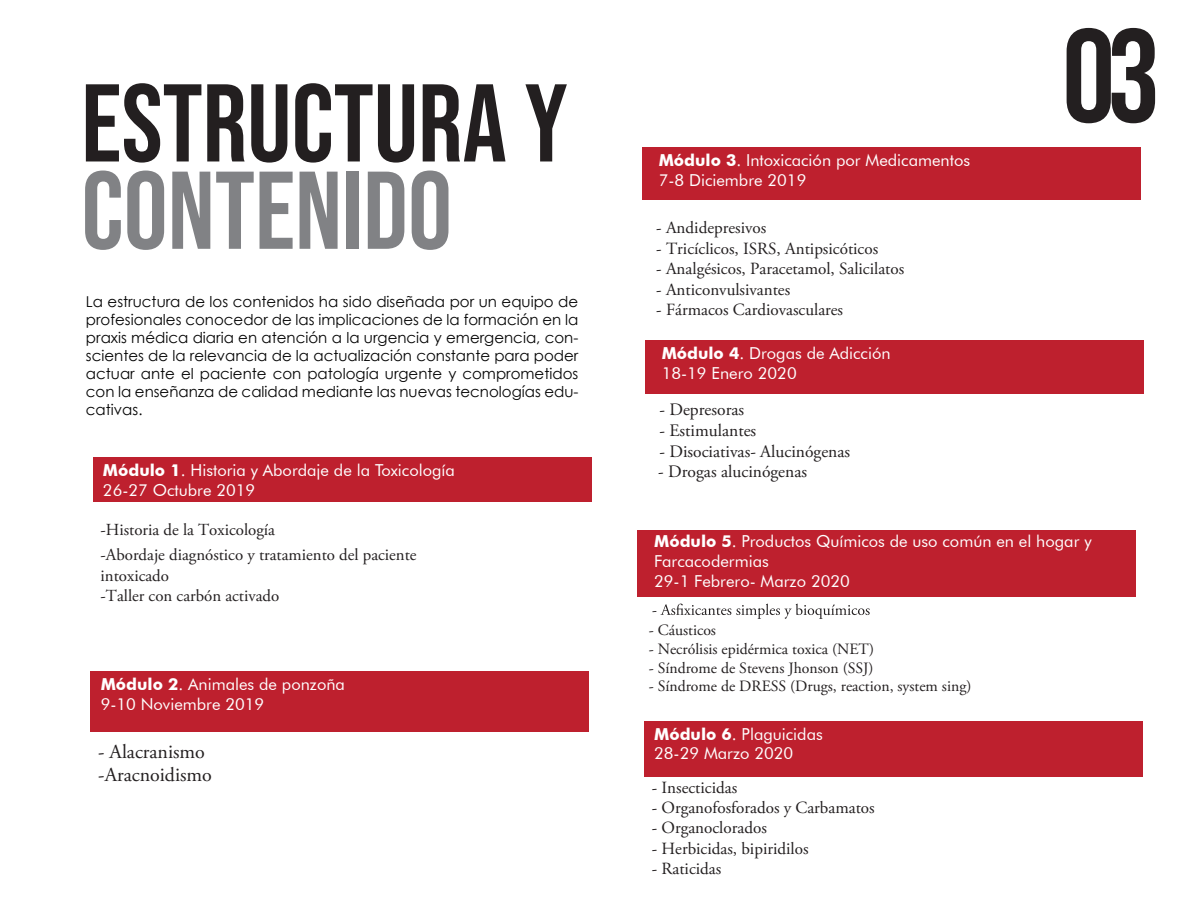
<style>
.page{position:relative;width:1188px;height:918px;background:#fff}
.page>*{position:absolute;margin:0;border:0;box-sizing:border-box;transform-origin:0 0}
.t1{font:132.45px "Bebas Neue";color:#231f20}
.t2{font:110.25px "Bebas Neue";color:#231f20}
.t3{font:110.25px "Bebas Neue";color:#818285}
.t4{font:19.95px/23.9px "Adobe Garamond Pro";color:#231f20}
.t5{font:17.55px "Adobe Garamond Pro";color:#231f20}
.t6{font:17.1px "Adobe Garamond Pro";color:#231f20}
.t7{font:16.8px/25.8px "Adobe Garamond Pro";color:#231f20}
.t8{font:16.5px/19.8px "Futura BT";color:#fff}
.t9{font:15.75px "Adobe Garamond Pro";color:#231f20}
.t10{font:15px/18px "Century Gothic";color:#040404;text-align:justify}
.s1{font-weight:700}
</style>
<div class="page">
<div style="left:93px;top:457px;width:499px;height:45px;background:#be202e"></div>
<svg style="left:652px;top:604px;width:218px;height:15px"></svg>
<div style="left:637px;top:530px;width:499px;height:67px;background:#be202e"></div>
<div style="left:90px;top:672px;width:499px;height:60px;background:#be202e"></div>
<div style="left:642px;top:147px;width:499px;height:53px;background:#be202e"></div>
<div style="left:645px;top:340px;width:499px;height:54px;background:#be202e"></div>
<div style="left:644px;top:721px;width:499px;height:55px;background:#be202e"></div>
<h2 class="t2" style="left:81px;top:61px;width:488px">ESTRUCTURA Y</h2>
<h2 class="t3" style="left:81px;top:148px;width:372px">CONTENIDO</h2>
<p class="t10" style="left:86px;top:293px;width:494px">La estructura de los contenidos ha sido diseñada por un equipo de profesionales conocedor de las implicaciones de la formación en la praxis médica diaria en atención a la urgencia y emergencia, con&shy;scientes de la relevancia de la actualización constante para poder actuar ante el paciente con patología urgente y comprometidos con la enseñanza de calidad mediante las nuevas tecnologías edu&shy;cativas.</p>
<p class="t8" style="left:103px;top:460px;width:353px"><span class="s1">Módulo 1</span>. Historia y Abordaje de la Toxicología<br>26-27 Octubre 2019</p>
<p class="t7" style="left:101px;top:517px;width:318px">-Historia de la Toxicología<br>-Abordaje diagnóstico y tratamiento del paciente</p>
<p class="t7" style="left:101px;top:566px;width:180px;line-height:20.2px">intoxicado<br>-Taller con carbón activado</p>
<p class="t8" style="left:101px;top:674px;width:246px"><span class="s1">Módulo 2</span>. Animales de ponzoña<br>9-10 Noviembre 2019</p>
<h3 class="t4" style="left:98px;top:740px;width:115px">- Alacranismo -Aracnoidismo</h3>
<p class="t8" style="left:659px;top:150px;width:313px"><span class="s1">Módulo 3</span>. Intoxicación por Medicamentos<br>7-8 Diciembre 2019</p>
<p class="t6" style="left:656px;top:218px;width:111px">- Andidepresivos</p>
<p class="t6" style="left:656px;top:238px;width:223px">- Tricíclicos, ISRS, Antipsicóticos</p>
<p class="t6" style="left:656px;top:259px;width:250px">- Analgésicos, Paracetamol, Salicilatos</p>
<p class="t6" style="left:656px;top:279px;width:135px">- Anticonvulsivantes</p>
<p class="t6" style="left:656px;top:300px;width:188px">- Fármacos Cardiovasculares</p>
<p class="t8" style="left:662px;top:343px;width:230px"><span class="s1">Módulo 4</span>. Drogas de Adicción<br>18-19 Enero 2020</p>
<p class="t5" style="left:659px;top:399px;width:86px">- Depresoras</p>
<p class="t5" style="left:659px;top:420px;width:98px">- Estimulantes</p>
<p class="t5" style="left:659px;top:441px;width:192px">- Disociativas- Alucinógenas</p>
<p class="t5" style="left:658px;top:461px;width:150px">- Drogas alucinógenas</p>
<h1 class="t1" style="left:1062px;top:1px;width:100px">03</h1>
<p class="t8" style="left:654px;top:531px;width:439px"><span class="s1">Módulo 5</span>. Productos Químicos de uso común en el hogar y<br>Farcacodermias<br>29-1 Febrero- Marzo 2020</p>
<p class="t9" style="left:649px;top:620px;width:69px">- Cáusticos</p>
<p class="t9" style="left:649px;top:639px;width:227px">- Necrólisis epidérmica toxica (NET)</p>
<p class="t9" style="left:649px;top:658px;width:226px">- Síndrome de Stevens Jhonson (SSJ)</p>
<p class="t9" style="left:649px;top:677px;width:324px">- Síndrome de DRESS (Drugs, reaction, system sing)</p>
<p class="t8" style="left:654px;top:724px;width:170px"><span class="s1">Módulo 6</span>. Plaguicidas<br>28-29 Marzo 2020</p>
<p class="t6" style="left:652px;top:777px;width:87px">- Insecticidas</p>
<p class="t6" style="left:652px;top:797px;width:225px">- Organofosforados y Carbamatos</p>
<p class="t6" style="left:652px;top:818px;width:117px">- Organoclorados</p>
<p class="t6" style="left:652px;top:838px;width:158px">- Herbicidas, bipiridilos</p>
<p class="t6" style="left:652px;top:859px;width:71px">- Raticidas</p>
</div>
